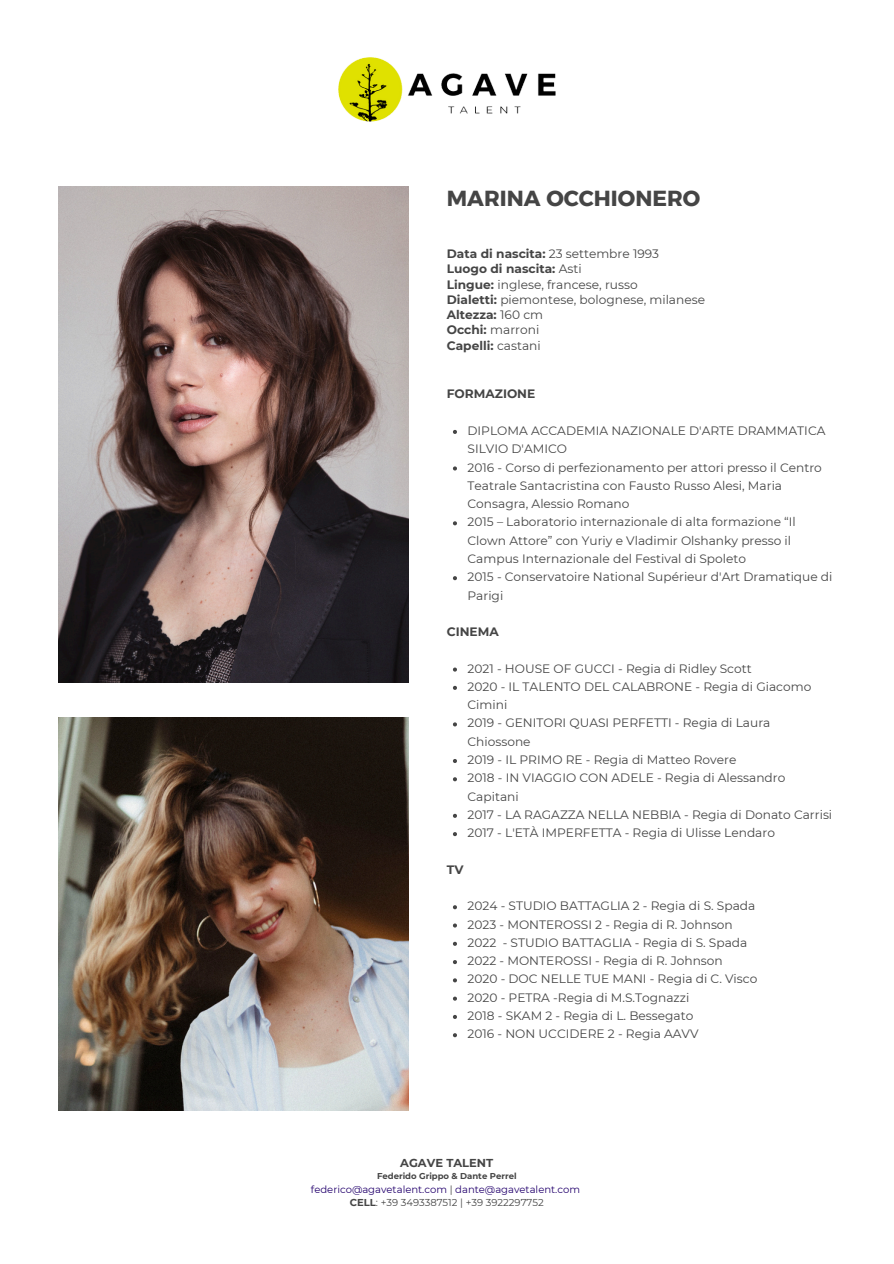
<style>
.page{position:relative;width:894px;height:1264px;background:#fff}
.page>*{position:absolute;margin:0;border:0;box-sizing:border-box;transform-origin:0 0}
.t1{font:21.75px "Kief Montaser Bold";color:#454545}
.t2{font:12.15px/18.3px "Montserrat";color:#454545}
.t3{font:700 12.15px "Montserrat";color:#454545}
.t4{font:700 11.55px "Montserrat";color:#454545}
.t5{font:10.05px "Montserrat";color:#23006d}
.t6{font:10.05px "Montserrat";color:#454545}
.t7{font:700 8.55px "Montserrat";color:#454545}
.s1{font-weight:700}
.s2{color:#454545}
</style>
<div class="page">
<img style="left:338px;top:57px;width:217px;height:64px">
<img style="left:58px;top:717px;width:350px;height:393px">
<img style="left:58px;top:186px;width:350px;height:497px">
<svg style="left:453px;top:430px;width:4px;height:4px"></svg>
<svg style="left:453px;top:466px;width:4px;height:4px"></svg>
<svg style="left:453px;top:521px;width:4px;height:4px"></svg>
<svg style="left:453px;top:576px;width:4px;height:4px"></svg>
<svg style="left:453px;top:667px;width:4px;height:4px"></svg>
<svg style="left:453px;top:686px;width:4px;height:4px"></svg>
<svg style="left:453px;top:722px;width:4px;height:4px"></svg>
<svg style="left:453px;top:759px;width:4px;height:4px"></svg>
<svg style="left:453px;top:777px;width:4px;height:4px"></svg>
<svg style="left:453px;top:813px;width:4px;height:4px"></svg>
<svg style="left:453px;top:832px;width:4px;height:4px"></svg>
<svg style="left:453px;top:905px;width:4px;height:4px"></svg>
<svg style="left:453px;top:923px;width:4px;height:4px"></svg>
<svg style="left:453px;top:941px;width:4px;height:4px"></svg>
<svg style="left:453px;top:960px;width:4px;height:4px"></svg>
<svg style="left:453px;top:978px;width:4px;height:4px"></svg>
<svg style="left:453px;top:996px;width:4px;height:4px"></svg>
<svg style="left:453px;top:1015px;width:4px;height:3px"></svg>
<svg style="left:453px;top:1033px;width:4px;height:4px"></svg>
<h1 class="t1" style="left:446px;top:185px;width:255px">MARINA OCCHIONERO</h1>
<h3 class="t2" style="left:446px;top:246px;width:260px;line-height:15.3px"><span class="s1">Data di nascita:</span> 23 settembre 1993<br><span class="s1">Luogo di nascita:</span> Asti<br><span class="s1">Lingue:</span> inglese, francese, russo<br><span class="s1">Dialetti:</span> piemontese, bolognese, milanese<br><span class="s1">Altezza:</span> 160 cm<br><span class="s1">Occhi:</span> marroni<br><span class="s1">Capelli:</span> castani</h3>
<h2 class="t3" style="left:446px;top:386px;width:90px">FORMAZIONE</h2>
<p class="t2" style="left:467px;top:421px;width:359px">DIPLOMA ACCADEMIA NAZIONALE D'ARTE DRAMMATICA<br>SILVIO D'AMICO</p>
<p class="t2" style="left:467px;top:458px;width:356px">2016 - Corso di perfezionamento per attori presso il Centro<br>Teatrale Santacristina con Fausto Russo Alesi, Maria<br>Consagra, Alessio Romano</p>
<p class="t2" style="left:467px;top:513px;width:330px">2015 – Laboratorio internazionale di alta formazione “Il<br>Clown Attore” con Yuriy e Vladimir Olshanky presso il<br>Campus Internazionale del Festival di Spoleto</p>
<p class="t2" style="left:467px;top:567px;width:366px">2015 - Conservatoire National Supérieur d'Art Dramatique di<br>Parigi</p>
<h2 class="t3" style="left:446px;top:624px;width:53px">CINEMA</h2>
<p class="t2" style="left:467px;top:659px;width:285px">2021 - HOUSE OF GUCCI - Regia di Ridley Scott</p>
<p class="t2" style="left:467px;top:677px;width:345px">2020 - IL TALENTO DEL CALABRONE - Regia di Giacomo<br>Cimini</p>
<p class="t2" style="left:467px;top:714px;width:304px">2019 - GENITORI QUASI PERFETTI - Regia di Laura<br>Chiossone</p>
<p class="t2" style="left:467px;top:750px;width:270px">2019 - IL PRIMO RE - Regia di Matteo Rovere</p>
<p class="t2" style="left:467px;top:768px;width:319px">2018 - IN VIAGGIO CON ADELE - Regia di Alessandro<br>Capitani</p>
<p class="t2" style="left:467px;top:805px;width:366px">2017 - LA RAGAZZA NELLA NEBBIA - Regia di Donato Carrisi</p>
<p class="t2" style="left:467px;top:823px;width:309px">2017 - L'ETÀ IMPERFETTA - Regia di Ulisse Lendaro</p>
<h2 class="t3" style="left:446px;top:862px;width:18px">TV</h2>
<p class="t2" style="left:467px;top:896px;width:289px">2024 - STUDIO BATTAGLIA 2 - Regia di S. Spada</p>
<p class="t2" style="left:467px;top:915px;width:267px">2023 - MONTEROSSI 2 - Regia di R. Johnson</p>
<p class="t2" style="left:467px;top:933px;width:281px">2022 - STUDIO BATTAGLIA - Regia di S. Spada</p>
<p class="t2" style="left:467px;top:951px;width:257px">2022 - MONTEROSSI - Regia di R. Johnson</p>
<p class="t2" style="left:467px;top:969px;width:291px">2020 - DOC NELLE TUE MANI - Regia di C. Visco</p>
<p class="t2" style="left:467px;top:988px;width:223px">2020 - PETRA -Regia di M.S.Tognazzi</p>
<p class="t2" style="left:467px;top:1006px;width:227px">2018 - SKAM 2 - Regia di L. Bessegato</p>
<p class="t2" style="left:467px;top:1024px;width:232px">2016 - NON UCCIDERE 2 - Regia AAVV</p>
<p class="t4" style="left:400px;top:1156px;width:94px">AGAVE TALENT</p>
<p class="t7" style="left:377px;top:1171px;width:141px">Federido Grippo &amp; Dante Perrel</p>
<p class="t5" style="left:311px;top:1183px;width:270px">federico@agavetalent.com <span class="s2">|</span> dante@agavetalent.com</p>
<p class="t6" style="left:350px;top:1196px;width:195px"><span class="s1">CELL</span>: +39 3493387512 | +39 3922297752</p>
</div>
